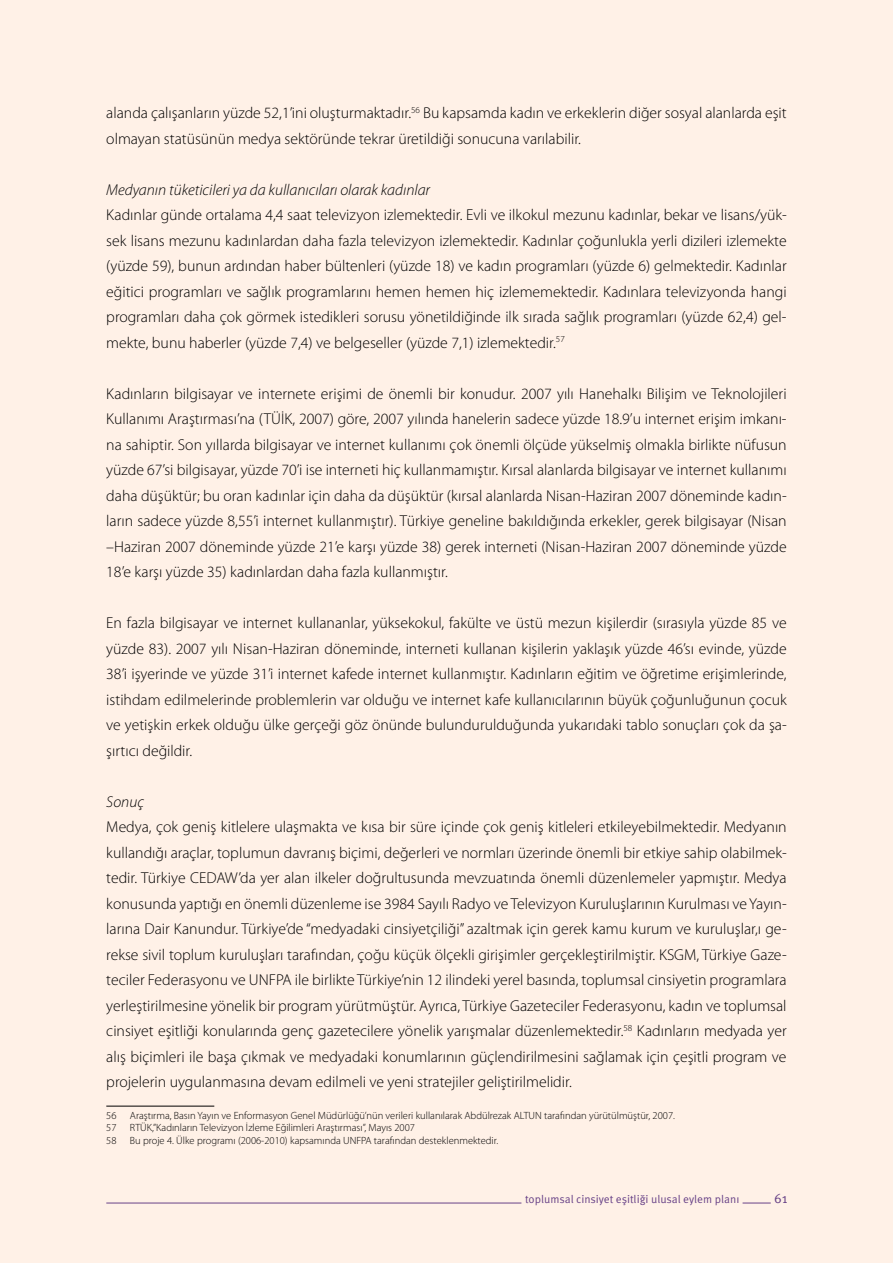
<style>
.page{position:relative;width:893px;height:1263px;background:#fff1e7}
.page>*{position:absolute;margin:0;border:0;box-sizing:border-box;transform-origin:0 0}
.t1{font:300 15.75px/25.5px "Myriad Pro";color:#000;text-align:justify}
.t2{font:italic 300 15.75px "Myriad Pro";color:#000}
.t3{font:13.5px "Meta Pro";color:#684287}
.t4{font:11.25px "Meta Pro";color:#684287}
.t5{font:300 10.5px "Myriad Pro";color:#000}
</style>
<div class="page">
<svg style="left:743px;top:1203px;width:28px;height:1px"></svg>
<hr style="left:106px;top:1203px;width:415px;height:1px;background:#684287">
<hr style="left:106px;top:1106px;width:108px;height:1px;background:#000">
<p class="t1" style="left:106px;top:100px;width:682px">alanda çalışanların yüzde 52,1’ini oluşturmaktadır.<sup>56</sup> Bu kapsamda kadın ve erkeklerin diğer sosyal alanlarda eşit olmayan statüsünün medya sektöründe tekrar üretildiği sonucuna varılabilir.</p>
<p class="t2" style="left:106px;top:181px;width:325px">Medyanın tüketicileri ya da kullanıcıları olarak kadınlar</p>
<p class="t1" style="left:106px;top:202px;width:682px">Kadınlar günde ortalama 4,4 saat televizyon izlemektedir. Evli ve ilkokul mezunu kadınlar, bekar ve lisans/yük&shy;sek lisans mezunu kadınlardan daha fazla televizyon izlemektedir. Kadınlar çoğunlukla yerli dizileri izlemekte (yüzde 59), bunun ardından haber bültenleri (yüzde 18) ve kadın programları (yüzde 6) gelmektedir. Kadınlar eğitici programları ve sağlık programlarını hemen hemen hiç izlememektedir. Kadınlara televizyonda hangi programları daha çok görmek istedikleri sorusu yönetildiğinde ilk sırada sağlık programları (yüzde 62,4) gel&shy;mekte, bunu haberler (yüzde 7,4) ve belgeseller (yüzde 7,1) izlemektedir.<sup>57</sup></p>
<p class="t1" style="left:106px;top:381px;width:682px">Kadınların bilgisayar ve internete erişimi de önemli bir konudur. 2007 yılı Hanehalkı Bilişim ve Teknolojileri Kullanımı Araştırması’na (TÜİK, 2007) göre, 2007 yılında hanelerin sadece yüzde 18.9’u internet erişim imkanı&shy;na sahiptir. Son yıllarda bilgisayar ve internet kullanımı çok önemli ölçüde yükselmiş olmakla birlikte nüfusun yüzde 67’si bilgisayar, yüzde 70’i ise interneti hiç kullanmamıştır. Kırsal alanlarda bilgisayar ve internet kullanımı daha düşüktür; bu oran kadınlar için daha da düşüktür (kırsal alanlarda Nisan-Haziran 2007 döneminde kadın&shy;ların sadece yüzde 8,55’i internet kullanmıştır). Türkiye geneline bakıldığında erkekler, gerek bilgisayar (Nisan –Haziran 2007 döneminde yüzde 21’e karşı yüzde 38) gerek interneti (Nisan-Haziran 2007 döneminde yüzde 18’e karşı yüzde 35) kadınlardan daha fazla kullanmıştır.</p>
<p class="t1" style="left:106px;top:610px;width:682px">En fazla bilgisayar ve internet kullananlar, yüksekokul, fakülte ve üstü mezun kişilerdir (sırasıyla yüzde 85 ve yüzde 83). 2007 yılı Nisan-Haziran döneminde, interneti kullanan kişilerin yaklaşık yüzde 46’sı evinde, yüzde 38’i işyerinde ve yüzde 31’i internet kafede internet kullanmıştır. Kadınların eğitim ve öğretime erişimlerinde, istihdam edilmelerinde problemlerin var olduğu ve internet kafe kullanıcılarının büyük çoğunluğunun çocuk ve yetişkin erkek olduğu ülke gerçeği göz önünde bulundurulduğunda yukarıdaki tablo sonuçları çok da şa&shy;şırtıcı değildir.</p>
<p class="t2" style="left:106px;top:793px;width:39px">Sonuç</p>
<p class="t1" style="left:106px;top:814px;width:682px">Medya, çok geniş kitlelere ulaşmakta ve kısa bir süre içinde çok geniş kitleleri etkileyebilmektedir. Medyanın kullandığı araçlar, toplumun davranış biçimi, değerleri ve normları üzerinde önemli bir etkiye sahip olabilmek&shy;tedir. Türkiye CEDAW’da yer alan ilkeler doğrultusunda mevzuatında önemli düzenlemeler yapmıştır. Medya konusunda yaptığı en önemli düzenleme ise 3984 Sayılı Radyo ve Televizyon Kuruluşlarının Kurulması ve Yayın&shy;larına Dair Kanundur. Türkiye’de “medyadaki cinsiyetçiliği” azaltmak için gerek kamu kurum ve kuruluşlar,ı ge&shy;rekse sivil toplum kuruluşları tarafından, çoğu küçük ölçekli girişimler gerçekleştirilmiştir. KSGM, Türkiye Gaze&shy;teciler Federasyonu ve UNFPA ile birlikte Türkiye’nin 12 ilindeki yerel basında, toplumsal cinsiyetin programlara yerleştirilmesine yönelik bir program yürütmüştür. Ayrıca, Türkiye Gazeteciler Federasyonu, kadın ve toplumsal cinsiyet eşitliği konularında genç gazetecilere yönelik yarışmalar düzenlemektedir.<sup>58</sup> Kadınların medyada yer alış biçimleri ile başa çıkmak ve medyadaki konumlarının güçlendirilmesini sağlamak için çeşitli program ve projelerin uygulanmasına devam edilmeli ve yeni stratejiler geliştirilmelidir.</p>
<p class="t5" style="left:106px;top:1109px;width:12px">56</p>
<p class="t5" style="left:130px;top:1109px;width:547px">Araştırma, Basın Yayın ve Enformasyon Genel Müdürlüğü’nün verileri kullanılarak Abdülrezak ALTUN tarafından yürütülmüştür, 2007.</p>
<p class="t5" style="left:106px;top:1122px;width:12px">57</p>
<p class="t5" style="left:130px;top:1122px;width:287px">RTÜK,”Kadınların Televizyon İzleme Eğilimleri Araştırması”, Mayıs 2007</p>
<p class="t5" style="left:106px;top:1135px;width:12px">58</p>
<p class="t5" style="left:130px;top:1135px;width:370px">Bu proje 4. Ülke programı (2006-2010) kapsamında UNFPA tarafından desteklenmektedir.</p>
<p class="t4" style="left:525px;top:1192px;width:216px">toplumsal cinsiyet eşitliği ulusal eylem planı</p>
<p class="t3" style="left:774px;top:1190px;width:15px">61</p>
</div>
